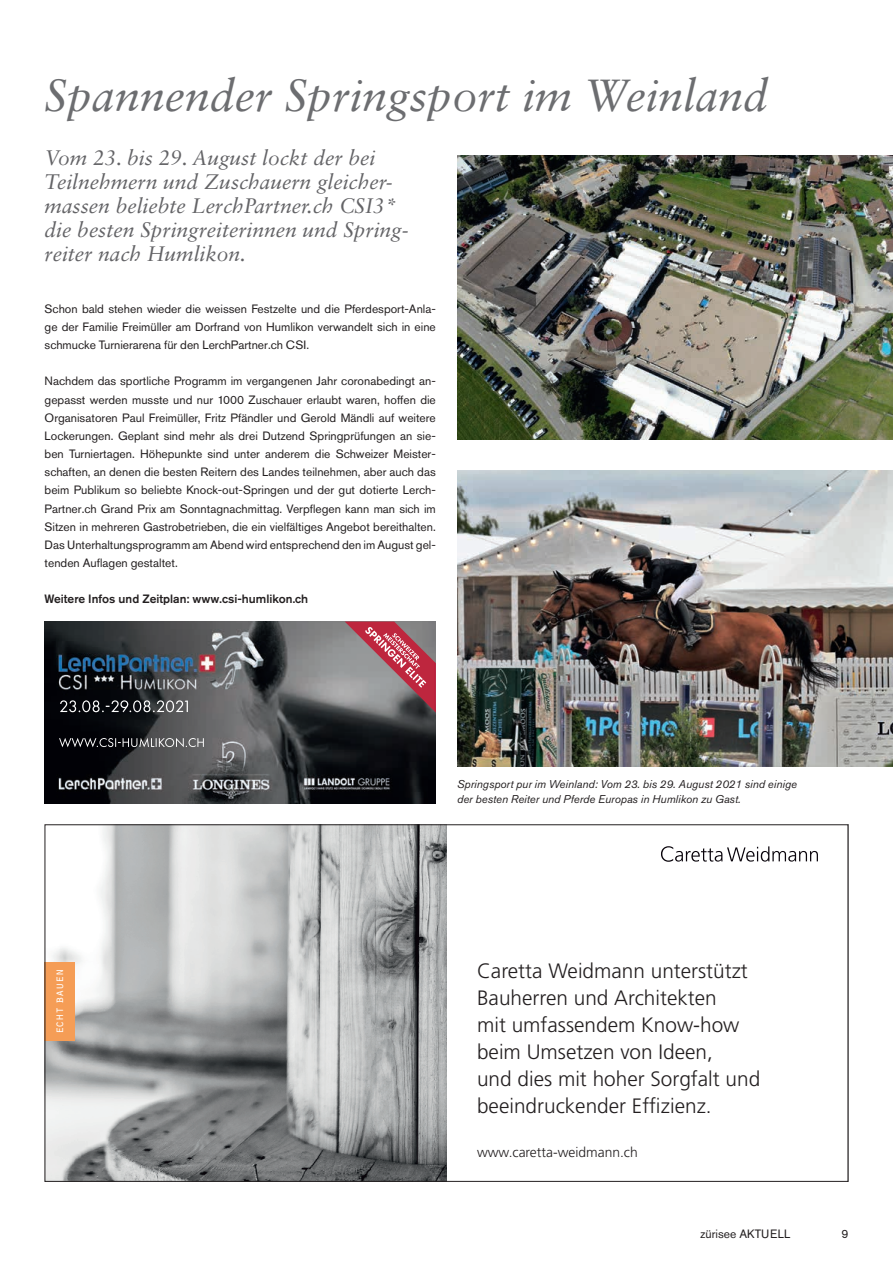
<style>
.page{position:relative;width:893px;height:1263px;background:#fff}
.page>*{position:absolute;margin:0;border:0;box-sizing:border-box;transform-origin:0 0}
.t1{font:italic 45px "Sabon LT Std";color:#6c6d70}
.t2{font:italic 21px/24px "Sabon LT Std";color:#636366}
.t3{font:300 20.85px/27px "Frutiger";color:#231f20}
.t4{font:300 13.8px "Frutiger";color:#231f20}
.t5{font:12.45px "Orator";letter-spacing:-.05em;color:#fff}
.t6{font:12px/18.1px "Akzidenz Grotesk Pro";color:#231f20;text-align:justify}
.t7{font:500 12px "Akzidenz Grotesk Pro";color:#231f20}
.t8{font:italic 11.25px/15px "Akzidenz Grotesk Pro";color:#231f20}
</style>
<div class="page">
<img style="left:457px;top:470px;width:436px;height:297px">
<img style="left:45px;top:621px;width:391px;height:182px">
<img style="left:345px;top:621px;width:91px;height:92px">
<img style="left:457px;top:156px;width:436px;height:284px">
<img style="left:47px;top:826px;width:399px;height:354px">
<svg style="left:661px;top:846px;width:157px;height:16px"></svg>
<div style="left:45px;top:962px;width:30px;height:79px;background:#f59d56"></div>
<h1 class="t1" style="left:45px;top:69px;width:725px">Spannender Springsport im Weinland</h1>
<h2 class="t2" style="left:45px;top:146px;width:366px">Vom 23. bis 29. August lockt der bei Teilnehmern und Zuschauern gleicher&shy;massen beliebte LerchPartner.ch CSI3* die besten Springreiterinnen und Spring&shy;reiter nach Humlikon.</h2>
<p class="t6" style="left:45px;top:299px;width:393px">Schon bald stehen wieder die weissen Festzelte und die Pferdesport-Anla&shy;ge der Familie Freimüller am Dorfrand von Humlikon verwandelt sich in eine schmucke Turnierarena für den LerchPartner.ch CSI.</p>
<p class="t6" style="left:45px;top:372px;width:393px">Nachdem das sportliche Programm im vergangenen Jahr coronabedingt an&shy;gepasst werden musste und nur 1000 Zuschauer erlaubt waren, hoffen die Organisatoren Paul Freimüller, Fritz Pfändler und Gerold Mändli auf weitere Lockerungen. Geplant sind mehr als drei Dutzend Springprüfungen an sie&shy;ben Turniertagen. Höhepunkte sind unter anderem die Schweizer Meister&shy;schaften, an denen die besten Reitern des Landes teilnehmen, aber auch das beim Publikum so beliebte Knock-out-Springen und der gut dotierte Lerch-Partner.ch Grand Prix am Sonntagnachmittag. Verpflegen kann man sich im Sitzen in mehreren Gastrobetrieben, die ein vielfältiges Angebot bereithalten.<br>Das Unterhaltungsprogramm am Abend wird entsprechend den im August gel&shy;tenden Auflagen gestaltet.</p>
<p class="t7" style="left:45px;top:591px;width:265px">Weitere Infos und Zeitplan: www.csi-humlikon.ch</p>
<p class="t5" style="left:50px;top:1034px;width:67px;rotate:-90deg">echt bauen</p>
<p class="t8" style="left:457px;top:777px;width:341px">Springsport pur im Weinland: Vom 23. bis 29. August 2021 sind einige der besten Reiter und Pferde Europas in Humlikon zu Gast.</p>
<h3 class="t3" style="left:477px;top:957px;width:285px">Caretta Weidmann unterstützt<br>Bauherren und Architekten<br>mit umfassendem Know-how beim Umsetzen von Ideen,<br>und dies mit hoher Sorgfalt und beeindruckender Effizienz.</h3>
<p class="t4" style="left:477px;top:1144px;width:162px">www.caretta-weidmann.ch</p>
<p class="t6" style="left:700px;top:1224px;width:91px">zürisee AKTUELL</p>
<p class="t6" style="left:841px;top:1224px;width:8px">9</p>
</div>
